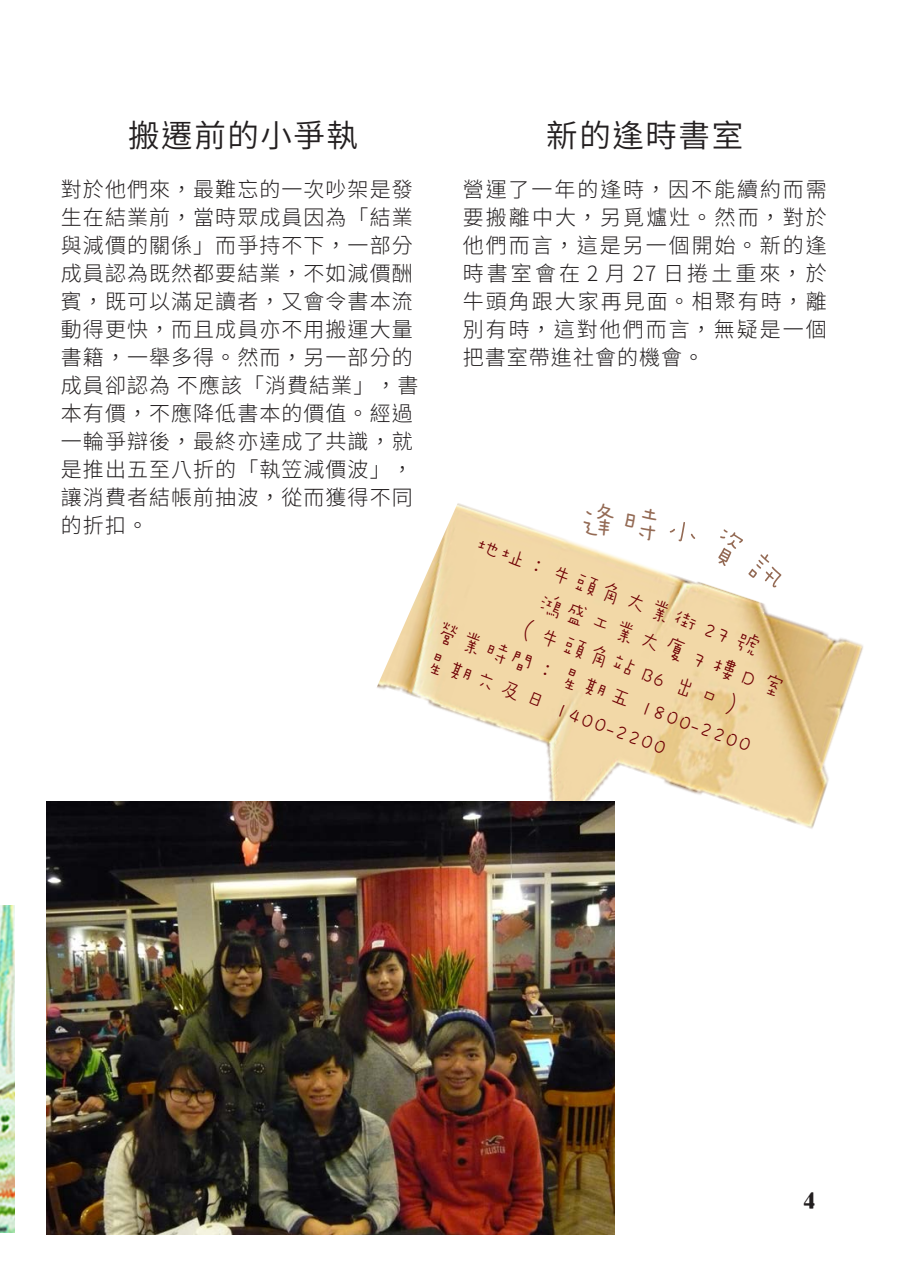
<style>
.page{position:relative;width:903px;height:1270px;background:#fff}
.page>*{position:absolute;margin:0;border:0;box-sizing:border-box;transform-origin:0 0}
.t1{font:600 31.5px "Noto Sans CJ Ktc";letter-spacing:.05em;color:#231f20}
.t2{font:26.25px "DF Er W3 WINP BF";color:#6f0004}
.t3{font:900 22.75px "Han Wang Ming";color:#231f20}
.t4{font:300 21px/28px "Noto Sans CJ Ktc";letter-spacing:.05em;color:#231f20;text-align:justify}
</style>
<div class="page">
<img style="left:346px;top:503px;width:517px;height:391px">
<img style="left:46px;top:802px;width:568px;height:433px">
<img style="left:0;top:905px;width:15px;height:328px">
<svg style="left:582px;top:503px;width:33px;height:35px"></svg>
<svg style="left:623px;top:505px;width:36px;height:36px"></svg>
<svg style="left:668px;top:518px;width:31px;height:27px"></svg>
<svg style="left:709px;top:527px;width:80px;height:66px"></svg>
<p class="t1" style="left:128px;top:117px;width:231px">搬遷前的小爭執</p>
<p class="t4" style="left:61px;top:176px;width:359px;text-align:left">對於他們來，最難忘的一次吵架是發生在結業前，當時眾成員因為「結業與減價的關係」而爭持不下，一部分成員認為既然都要結業，不如減價酬賓，既可以滿足讀者，又會令書本流動得更快，而且成員亦不用搬運大量書籍，一舉多得。然而，另一部分的成員卻認為 不應該「消費結業」，書本有價，不應降低書本的價值。經過一輪爭辯後，最終亦達成了共識，就是推出五至八折的「執笠減價波」，讓消費者結帳前抽波，從而獲得不同的折扣。</p>
<p class="t1" style="left:546px;top:117px;width:198px">新的逢時書室</p>
<p class="t4" style="left:463px;top:176px;width:366px">營運了一年的逢時，因不能續約而需要搬離中大，另覓爐灶。然而，對於他們而言，這是另一個開始。新的逢時書室會在 2 月 27 日捲土重來，於牛頭角跟大家再見面。相聚有時，離別有時，這對他們而言，無疑是一個把書室帶進社會的機會。</p>
<p class="t2" style="left:480px;top:531px;width:304px;rotate:20deg">地址：牛頭角大業街 27 號</p>
<p class="t2" style="left:544px;top:588px;width:264px;rotate:20deg">鴻盛工業大廈 7 樓 D 室</p>
<p class="t2" style="left:518px;top:612px;width:249px;rotate:20deg">（牛頭角站 B6 出口）</p>
<p class="t2" style="left:440px;top:617px;width:338px;rotate:20deg">營業時間：星期五 1800-2200</p>
<p class="t2" style="left:429px;top:647px;width:259px;rotate:20deg">星期六及日 1400-2200</p>
<p class="t3" style="left:804px;top:1190px;width:13px">4</p>
</div>
